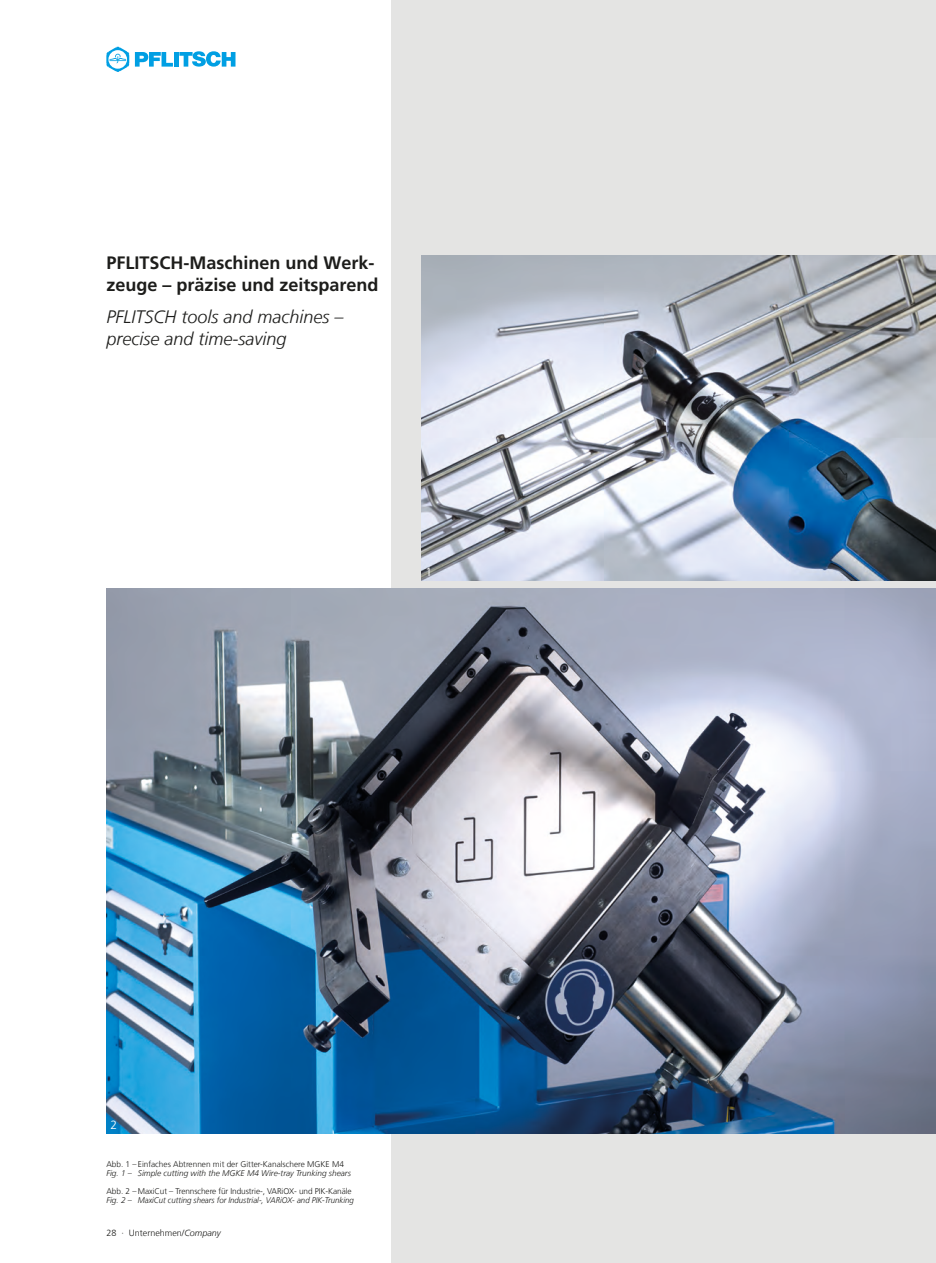
<style>
.page{position:relative;width:936px;height:1263px;background:#fff}
.page>*{position:absolute;margin:0;border:0;box-sizing:border-box;transform-origin:0 0}
.t1{font:700 18px/22.5px "Frutiger LT Com";color:#1d1d1b}
.t2{font:italic 300 18px/22.5px "Frutiger LT Com";color:#1d1d1b}
.t3{font:300 12px "Frutiger LT Com";color:#fff}
.t4{font:300 9px "Frutiger LT Com";color:#1d1d1b}
.t5{font:italic 300 8.25px "Frutiger LT Com";color:#1d1d1b}
.t6{font:300 8.25px "Frutiger LT Com";letter-spacing:-.01em;color:#1d1d1b}
.s1{font-style:italic}
</style>
<div class="page">
<div style="left:391px;top:0;width:544px;height:1263px;background:#e4e4e3"></div>
<img style="left:421px;top:255px;width:514px;height:325px">
<img style="left:106px;top:589px;width:829px;height:544px">
<svg style="left:106px;top:47px;width:23px;height:25px"></svg>
<svg style="left:135px;top:52px;width:38px;height:15px"></svg>
<div style="left:174px;top:52px;width:5px;height:15px;background:#009fe3"></div>
<svg style="left:179px;top:51px;width:56px;height:16px"></svg>
<h1 class="t1" style="left:106px;top:251px;width:274px">PFLITSCH-Maschinen und Werk&shy;zeuge – präzise und zeitsparend</h1>
<h1 class="t2" style="left:106px;top:305px;width:239px">PFLITSCH tools and machines – precise and time-saving</h1>
<h2 class="t3" style="left:425px;top:565px;width:8px">1</h2>
<h2 class="t3" style="left:111px;top:1118px;width:8px">2</h2>
<p class="t6" style="left:106px;top:1160px;width:239px">Abb. 1 – Einfaches Abtrennen mit der Gitter-Kanalschere MGKE M4</p>
<p class="t5" style="left:106px;top:1169px;width:246px">Fig. 1 – Simple cutting with the MGKE M4 Wire-tray Trunking shears</p>
<p class="t6" style="left:106px;top:1187px;width:247px">Abb. 2 – MaxiCut – Trennschere für Industrie-, VARiOX- und PIK-Kanäle</p>
<p class="t5" style="left:106px;top:1196px;width:249px">Fig. 2 – MaxiCut cutting shears for Industrial-, VARiOX- and PIK-Trunking</p>
<p class="t4" style="left:106px;top:1227px;width:116px">28 ∙ Unternehmen/<span class="s1">Company</span></p>
</div>
